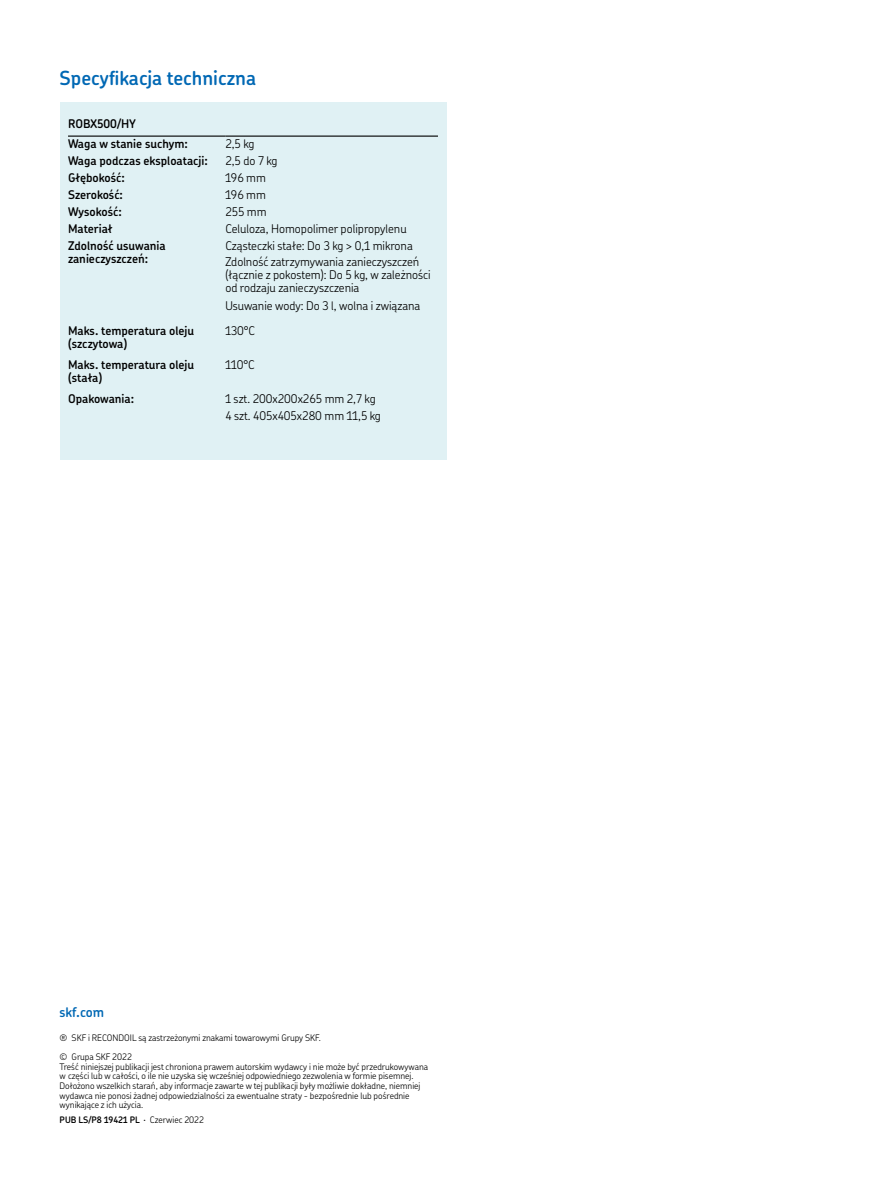
<style>
.page{position:relative;width:893px;height:1191px;background:#fff}
.page>*{position:absolute;margin:0;border:0;box-sizing:border-box;transform-origin:0 0}
.t1{font:600 19.5px "SKF Chevin OT";color:#0068b4}
.t2{font:600 13.5px "SKF Chevin OT";color:#0068b4}
.t3{font:300 12px/16px "SKF Chevin OT";color:#000}
.t4{font:600 12px/13px "SKF Chevin OT";color:#000}
.t5{font:300 9px/9.8px "SKF Chevin OT";color:#000}
.t6{font:600 9px "SKF Chevin OT";color:#000}
.s1{font-weight:300}
</style>
<div class="page">
<div style="left:60px;top:102px;width:387px;height:357px;background:#e0f1f4"></div>
<hr style="left:68px;top:136px;width:157px;height:1px;background:#000">
<hr style="left:225px;top:136px;width:213px;height:1px;background:#000">
<h1 class="t1" style="left:60px;top:60px;width:198px">Specyfikacja techniczna</h1>
<h3 class="t4" style="left:68px;top:112px;width:121px;line-height:20.7px">ROBX500/HY<br>Waga w stanie suchym:</h3>
<h3 class="t3" style="left:225px;top:134px;width:31px">2,5 kg</h3>
<h3 class="t4" style="left:68px;top:153px;width:141px">Waga podczas eksploatacji:</h3>
<h3 class="t3" style="left:225px;top:151px;width:54px">2,5 do 7 kg</h3>
<h3 class="t4" style="left:68px;top:170px;width:58px">Głębokość:</h3>
<h3 class="t3" style="left:225px;top:168px;width:42px">196 mm</h3>
<h3 class="t4" style="left:68px;top:187px;width:57px">Szerokość:</h3>
<h3 class="t3" style="left:225px;top:185px;width:42px">196 mm</h3>
<h3 class="t4" style="left:68px;top:204px;width:55px">Wysokość:</h3>
<h3 class="t3" style="left:225px;top:202px;width:43px">255 mm</h3>
<h3 class="t4" style="left:68px;top:221px;width:46px">Materiał</h3>
<h3 class="t3" style="left:225px;top:219px;width:183px">Celuloza, Homopolimer polipropylenu</h3>
<h3 class="t4" style="left:68px;top:238px;width:99px">Zdolność usuwania zanieczyszczeń:</h3>
<h3 class="t3" style="left:225px;top:236px;width:195px">Cząsteczki stałe: Do 3 kg &gt; 0,1 mikrona<br>Zdolność zatrzymywania zanieczyszczeń</h3>
<h3 class="t3" style="left:225px;top:267px;width:207px;line-height:13px">(łącznie z pokostem): Do 5 kg, w zależności od rodzaju zanieczyszczenia</h3>
<h3 class="t3" style="left:225px;top:296px;width:197px">Usuwanie wody: Do 3 l, wolna i związana</h3>
<h3 class="t4" style="left:68px;top:323px;width:128px">Maks. temperatura oleju (szczytowa)</h3>
<h3 class="t3" style="left:225px;top:321px;width:31px">130°C</h3>
<h3 class="t4" style="left:68px;top:357px;width:128px">Maks. temperatura oleju (stała)</h3>
<h3 class="t3" style="left:225px;top:355px;width:31px">110°C</h3>
<h3 class="t4" style="left:68px;top:391px;width:68px">Opakowania:</h3>
<h3 class="t3" style="left:225px;top:389px;width:157px">1 szt. 200x200x265 mm 2,7 kg<br>4 szt. 405x405x280 mm 11,5 kg</h3>
<h2 class="t2" style="left:60px;top:999px;width:46px">skf.com</h2>
<p class="t5" style="left:60px;top:1026px;width:263px;line-height:19.4px">® SKF i RECONDOIL są zastrzeżonymi znakami towarowymi Grupy SKF. © Grupa SKF 2022</p>
<p class="t5" style="left:60px;top:1060px;width:370px">Treść niniejszej publikacji jest chroniona prawem autorskim wydawcy i nie może być przedrukowywana w części lub w całości, o ile nie uzyska się wcześniej odpowiedniego zezwolenia w formie pisemnej.<br>Dołożono wszelkich starań, aby informacje zawarte w tej publikacji były możliwie dokładne, niemniej wydawca nie ponosi żadnej odpowiedzialności za ewentualne straty - bezpośrednie lub pośrednie wynikające z ich użycia.</p>
<p class="t6" style="left:60px;top:1111px;width:146px">PUB LS/P8 19421 PL <span class="s1">· Czerwiec 2022</span></p>
</div>
